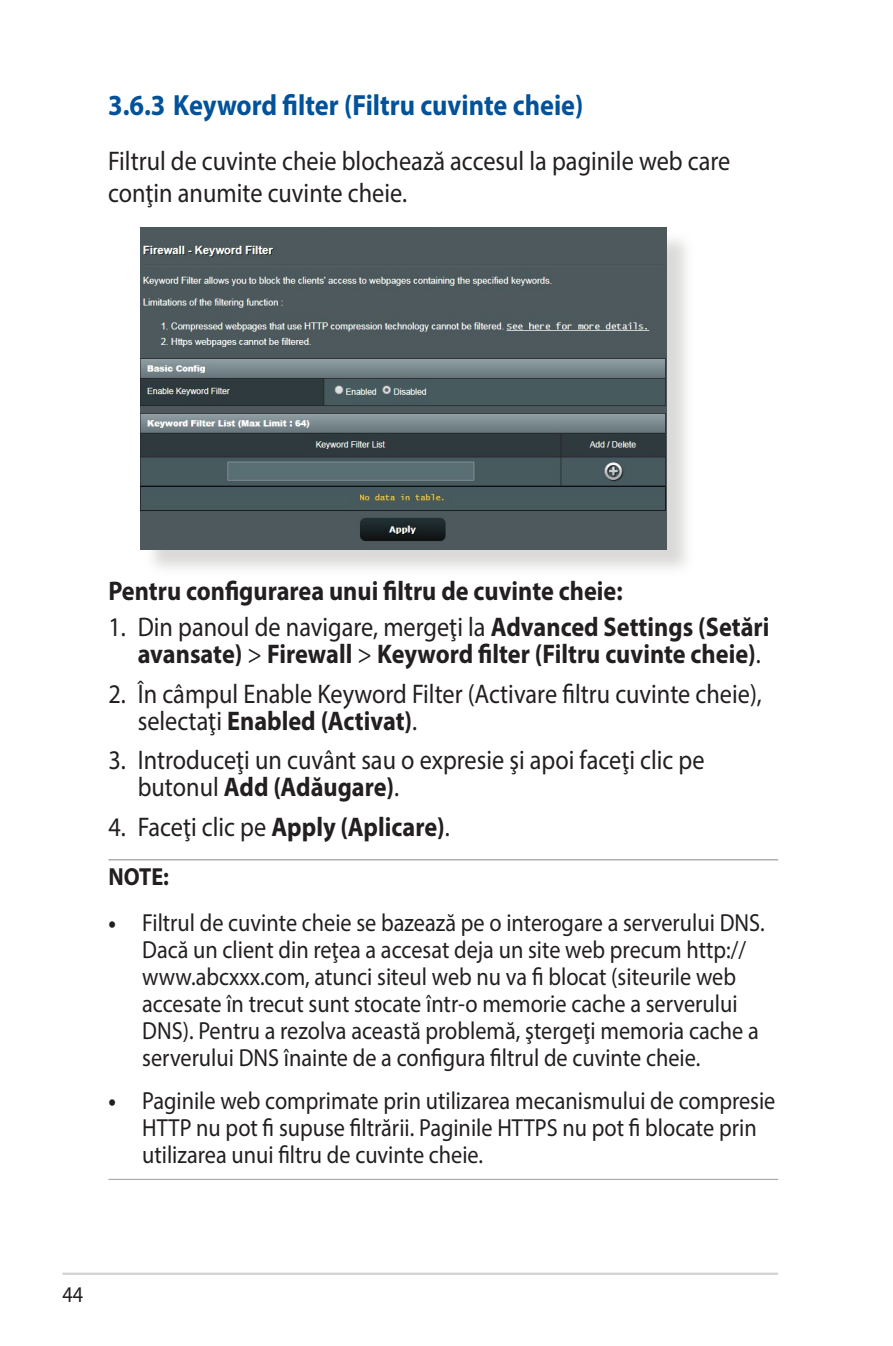
<style>
.page{position:relative;width:893px;height:1346px;background:#fff}
.page>*{position:absolute;margin:0;border:0;box-sizing:border-box;transform-origin:0 0}
.t1{font:700 29.25px "Myriad Pro";color:#01529a;scale:.9 1}
.t2{font:27px/27px "Myriad Pro";color:#231f20;scale:.9 1}
.t3{font:700 27px/27px "Myriad Pro";color:#231f20;scale:.9 1}
.t4{font:24.75px/27px "Myriad Pro";color:#231f20;scale:.9 1}
.t5{font:700 24.75px "Myriad Pro";color:#231f20;scale:.9 1}
.t6{font:22.5px "Myriad Pro";color:#231f20;scale:.9 1}
.s1{font-weight:400}
.s2{font-weight:700}
</style>
<div class="page">
<hr style="left:63px;top:1272px;width:715px;height:3px;background:#d1d2d4">
<hr style="left:108px;top:859px;width:670px;height:1px;background:#939598">
<hr style="left:108px;top:1179px;width:670px;height:1px;background:#a8a9ad">
<div style="left:144px;top:231px;width:550px;height:346px;background:#cfcecb;opacity:.75"></div>
<img style="left:140px;top:227px;width:526px;height:322px">
<p class="t1" style="left:108px;top:86px;width:530px">3.6.3 Keyword filter (Filtru cuvinte cheie)</p>
<p class="t2" style="left:108px;top:144px;width:693px;line-height:32.4px">Filtrul de cuvinte cheie blochează accesul la paginile web care conţin anumite cuvinte cheie.</p>
<p class="t3" style="left:108px;top:576px;width:573px">Pentru configurarea unui filtru de cuvinte cheie:</p>
<p class="t3" style="left:138px;top:613px;width:703px;text-indent:-29px"><span class="s1">1. Din panoul de navigare, mergeţi la</span> Advanced Settings (Setări avansate) <span class="s1">&gt;</span> Firewall <span class="s1">&gt;</span> Keyword filter (Filtru cuvinte cheie)<span class="s1">.</span></p>
<p class="t2" style="left:138px;top:680px;width:695px;text-indent:-29px">2. În câmpul Enable Keyword Filter (Activare filtru cuvinte cheie), selectaţi <span class="s2">Enabled (Activat)</span>.</p>
<p class="t2" style="left:138px;top:746px;width:631px;text-indent:-29px">3. Introduceţi un cuvânt sau o expresie şi apoi faceţi clic pe butonul <span class="s2">Add (Adăugare)</span>.</p>
<p class="t2" style="left:108px;top:812px;width:381px">4. Faceţi clic pe <span class="s2">Apply (Aplicare)</span>.</p>
<p class="t5" style="left:108px;top:860px;width:69px">NOTE:</p>
<p class="t4" style="left:142px;top:909px;width:693px;text-indent:-34px"><span class="s2">•</span> Filtrul de cuvinte cheie se bazează pe o interogare a serverului DNS.<br>Dacă un client din reţea a accesat deja un site web precum http:// www.abcxxx.com, atunci siteul web nu va fi blocat (siteurile web accesate în trecut sunt stocate într-o memorie cache a serverului DNS). Pentru a rezolva această problemă, ştergeţi memoria cache a serverului DNS înainte de a configura filtrul de cuvinte cheie.</p>
<p class="t4" style="left:142px;top:1087px;width:705px;text-indent:-34px"><span class="s2">•</span> Paginile web comprimate prin utilizarea mecanismului de compresie<br>HTTP nu pot fi supuse filtrării. Paginile HTTPS nu pot fi blocate prin utilizarea unui filtru de cuvinte cheie.</p>
<p class="t6" style="left:63px;top:1281px;width:25px">44</p>
</div>
